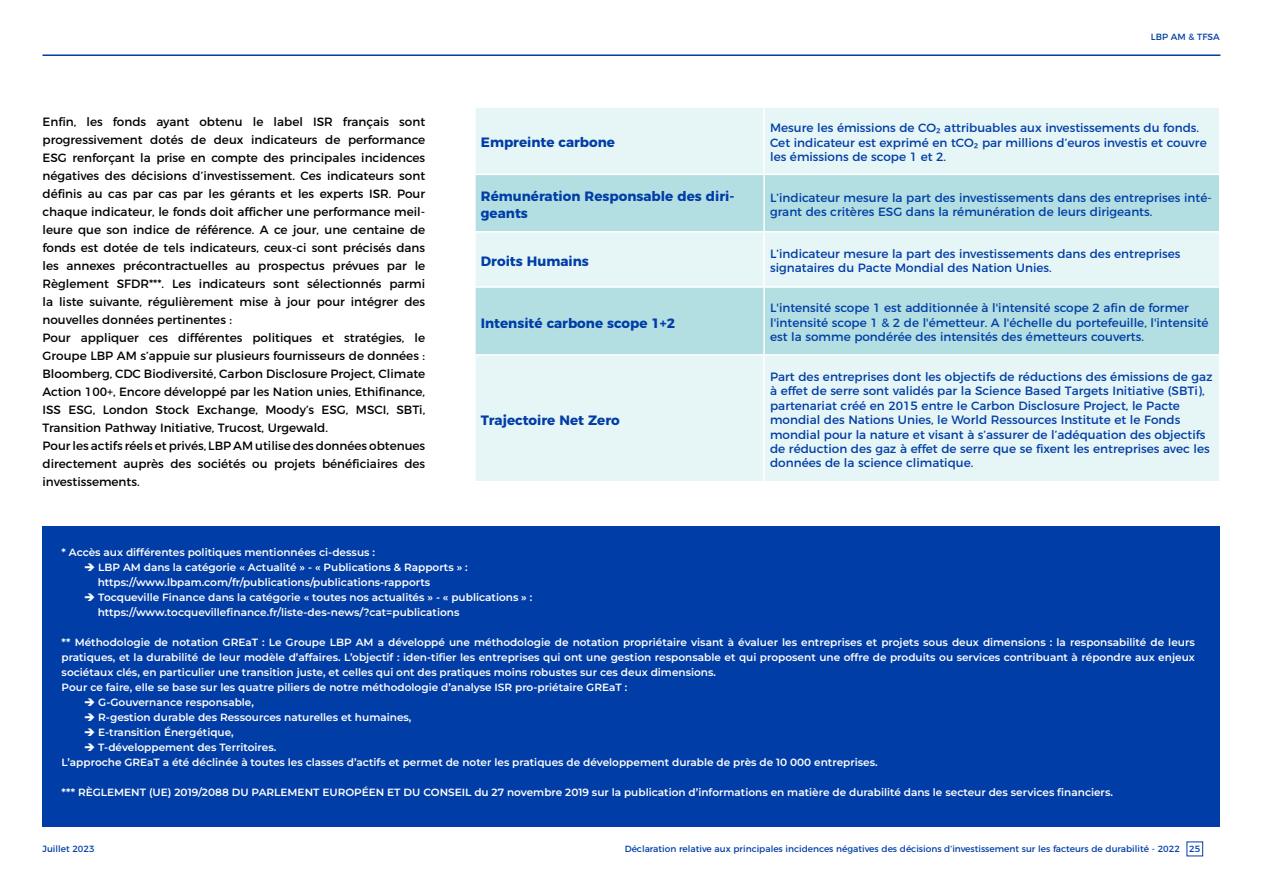
<style>
.page{position:relative;width:1263px;height:893px;background:#fff}
.page>*{position:absolute;margin:0;border:0;box-sizing:border-box;transform-origin:0 0}
.t1{font:700 13.5px/16.2px "Montserrat";color:#003da6}
.t2{font:12px/18px "Montserrat";color:#000}
.t3{font:12px/14.4px "Montserrat";color:#003da6}
.t4{font:100 10.5px/15px "Montserrat";color:#fff}
.t5{font:9px "Montserrat";color:#003da6}
</style>
<div class="page">
<hr style="left:43px;top:54px;width:1177px;height:2px;background:#003da6">
<div style="left:476px;top:108px;width:743px;height:373px;background:#e6f5f5"></div>
<svg style="left:476px;top:175px;width:743px;height:179px;background:#c2e5e7"></svg>
<hr style="left:763px;top:108px;width:2px;height:66px;background:#fff">
<hr style="left:763px;top:232px;width:2px;height:54px;background:#fff">
<hr style="left:763px;top:356px;width:2px;height:125px;background:#fff">
<hr style="left:474px;top:174px;width:290px;height:1px;background:#fff">
<hr style="left:474px;top:231px;width:290px;height:1px;background:#fff">
<hr style="left:764px;top:174px;width:456px;height:1px;background:#fff">
<hr style="left:763px;top:175px;width:2px;height:56px;background:#fff">
<hr style="left:764px;top:231px;width:456px;height:1px;background:#fff">
<hr style="left:474px;top:286px;width:290px;height:2px;background:#fff">
<hr style="left:474px;top:354px;width:290px;height:2px;background:#fff">
<hr style="left:764px;top:286px;width:456px;height:2px;background:#fff">
<hr style="left:763px;top:288px;width:2px;height:66px;background:#fff">
<hr style="left:764px;top:354px;width:456px;height:2px;background:#fff">
<div style="left:43px;top:526px;width:1177px;height:301px;background:#003da6"></div>
<p class="t2" style="left:43px;top:112px;width:384px">Enfin, les fonds ayant obtenu le label ISR français sont progressivement dotés de deux indicateurs de performance ESG renforçant la prise en compte des principales incidences négatives des décisions d’investissement. Ces indicateurs sont définis au cas par cas par les gérants et les experts ISR. Pour chaque indicateur, le fonds doit afficher une performance meil&shy;leure que son indice de référence. A ce jour, une centaine de fonds est dotée de tels indicateurs, ceux-ci sont précisés dans les annexes précontractuelles au prospectus prévues par le Règlement SFDR***. Les indicateurs sont sélectionnés parmi la liste suivante, régulièrement mise à jour pour intégrer des nouvelles données pertinentes :<br>Pour appliquer ces différentes politiques et stratégies, le Groupe LBP AM s’appuie sur plusieurs fournisseurs de données :<br>Bloomberg, CDC Biodiversité, Carbon Disclosure Project, Climate Action 100+, Encore développé par les Nation unies, Ethifinance, ISS ESG, London Stock Exchange, Moody’s ESG, MSCI, SBTi, Transition Pathway Initiative, Trucost, Urgewald.<br>Pour les actifs réels et privés, LBP AM utilise des données obtenues directement auprès des sociétés ou projets bénéficiaires des investissements.</p>
<p class="t1" style="left:481px;top:133px;width:136px">Empreinte carbone</p>
<p class="t5" style="left:1151px;top:29px;width:70px">LBP AM &amp; TFSA</p>
<p class="t3" style="left:770px;top:120px;width:438px">Mesure les émissions de CO₂ attribuables aux investissements du fonds.<br>Cet indicateur est exprimé en tCO₂ par millions d’euros investis et couvre les émissions de scope 1 et 2.</p>
<p class="t1" style="left:481px;top:188px;width:255px">Rémunération Responsable des diri&shy;geants</p>
<p class="t3" style="left:770px;top:189px;width:443px">L’indicateur mesure la part des investissements dans des entreprises inté&shy;grant des critères ESG dans la rémunération de leurs dirigeants.</p>
<p class="t1" style="left:481px;top:252px;width:109px">Droits Humains</p>
<p class="t3" style="left:770px;top:246px;width:412px">L’indicateur mesure la part des investissements dans des entreprises signataires du Pacte Mondial des Nation Unies.</p>
<p class="t1" style="left:481px;top:314px;width:196px">Intensité carbone scope 1+2</p>
<p class="t1" style="left:481px;top:411px;width:140px">Trajectoire Net Zero</p>
<p class="t3" style="left:770px;top:300px;width:440px">L'intensité scope 1 est additionnée à l'intensité scope 2 afin de former l'intensité scope 1 &amp; 2 de l'émetteur. A l'échelle du portefeuille, l'intensité est la somme pondérée des intensités des émetteurs couverts.</p>
<p class="t3" style="left:770px;top:368px;width:444px">Part des entreprises dont les objectifs de réductions des émissions de gaz à effet de serre sont validés par la Science Based Targets Initiative (SBTi), partenariat créé en 2015 entre le Carbon Disclosure Project, le Pacte mondial des Nations Unies, le World Ressources Institute et le Fonds mondial pour la nature et visant à s’assurer de l’adéquation des objectifs de réduction des gaz à effet de serre que se fixent les entreprises avec les données de la science climatique.</p>
<p class="t4" style="left:62px;top:544px;width:315px">* Accès aux différentes politiques mentionnées ci-dessus :</p>
<p class="t4" style="left:98px;top:559px;width:372px;text-indent:-14px">➔ LBP AM dans la catégorie « Actualité » - « Publications &amp; Rapports » : https://www.lbpam.com/fr/publications/publications-rapports</p>
<p class="t4" style="left:98px;top:589px;width:436px;text-indent:-14px">➔ Tocqueville Finance dans la catégorie « toutes nos actualités » - « publications » : https://www.tocquevillefinance.fr/liste-des-news/?cat=publications</p>
<p class="t4" style="left:62px;top:634px;width:1135px">** Méthodologie de notation GREaT : Le Groupe LBP AM a développé une méthodologie de notation propriétaire visant à évaluer les entreprises et projets sous deux dimensions : la responsabilité de leurs pratiques, et la durabilité de leur modèle d’affaires. L’objectif : iden-tifier les entreprises qui ont une gestion responsable et qui proposent une offre de produits ou services contribuant à répondre aux enjeux sociétaux clés, en particulier une transition juste, et celles qui ont des pratiques moins robustes sur ces deux dimensions.<br>Pour ce faire, elle se base sur les quatre piliers de notre méthodologie d’analyse ISR pro-priétaire GREaT :</p>
<p class="t4" style="left:84px;top:694px;width:171px">➔ G-Gouvernance responsable,</p>
<p class="t4" style="left:84px;top:709px;width:329px">➔ R-gestion durable des Ressources naturelles et humaines,</p>
<p class="t4" style="left:84px;top:724px;width:151px">➔ E-transition Énergétique,</p>
<p class="t4" style="left:62px;top:739px;width:817px;text-indent:23px">➔ T-développement des Territoires.<br>L’approche GREaT a été déclinée à toutes les classes d’actifs et permet de noter les pratiques de développement durable de près de 10 000 entreprises.</p>
<p class="t4" style="left:62px;top:784px;width:1053px">*** RÈGLEMENT (UE) 2019/2088 DU PARLEMENT EUROPÉEN ET DU CONSEIL du 27 novembre 2019 sur la publication d’informations en matière de durabilité dans le secteur des services financiers.</p>
<p class="t5" style="left:43px;top:841px;width:54px">Juillet 2023</p>
<p class="t5" style="left:625px;top:841px;width:577px">Déclaration relative aux principales incidences négatives des décisions d’investissement sur les facteurs de durabilité - 2022 25</p>
</div>
